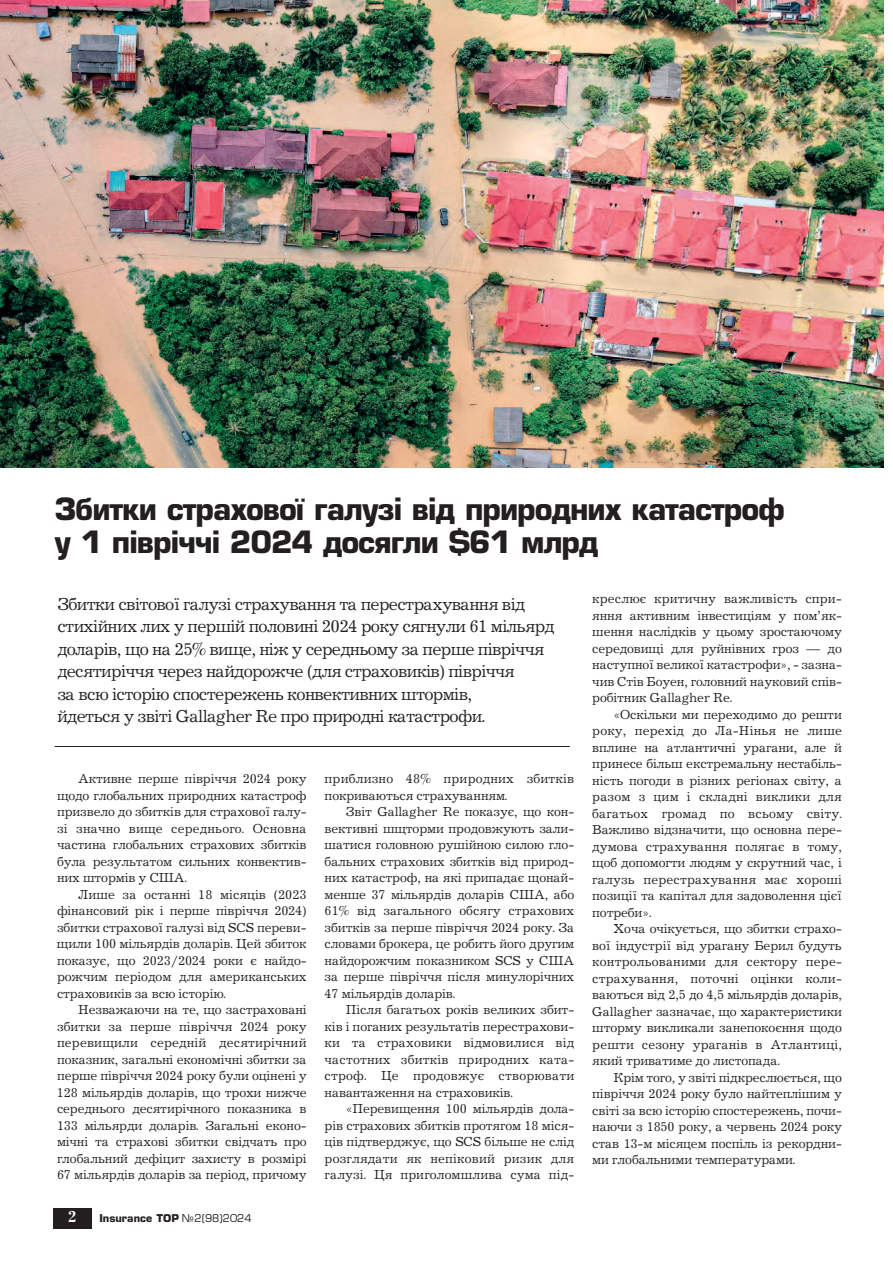
<style>
.page{position:relative;width:893px;height:1263px;background:#fff}
.page>*{position:absolute;margin:0;border:0;box-sizing:border-box;transform-origin:0 0}
.t1{font:700 30px/33px "Europe";letter-spacing:-.035em;color:#231f20}
.t2{font:18px/22.5px "Journal C";letter-spacing:-.035em;color:#231f20}
.t3{font:700 16.5px "Journal C";color:#fff}
.t4{font:13.5px/16.5px "Journal C";letter-spacing:-.01em;color:#231f20;text-align:justify}
.t5{font:13.5px/16.5px "Journal C";letter-spacing:.01em;color:#231f20}
.t6{font:700 10.5px "Europe";color:#231f20}
.s1{font-weight:400}
</style>
<div class="page">
<img style="left:0;top:0;width:883px;height:468px">
<div style="left:53px;top:1208px;width:38px;height:21px;background:#231f20"></div>
<hr style="left:55px;top:746px;width:515px;height:1px;background:#231f20">
<h1 class="t1" style="left:54px;top:496px;width:732px">Збитки страхової галузі від природних катастроф у 1 півріччі 2024 досягли $61 млрд</h1>
<p class="t2" style="left:57px;top:592px;width:499px">Збитки світової галузі страхування та перестрахування від стихійних лих у першій половині 2024 року сягнули 61 мільярд доларів, що на 25% вище, ніж у середньому за перше півріччя десятиріччя через найдорожче (для страховиків) півріччя<br>за всю історію спостережень конвективних штормів,<br>йдеться у звіті Gallagher Re про природні катастрофи.</p>
<p class="t4" style="left:592px;top:590px;width:251px">креслює критичну важливість спри&shy;яння активним інвестиціям у пом’як&shy;шення наслідків у цьому зростаючому середовищі для руйнівних гроз — до наступної великої катастрофи», - зазна&shy;чив Стів Боуен, головний науковий спів&shy;робітник Gallagher Re.</p>
<p class="t4" style="left:592px;top:706px;width:251px;text-indent:21px">«Оскільки ми переходимо до решти року, перехід до Ла-Нінья не лише вплине на атлантичні урагани, але й принесе більш екстремальну нестабіль&shy;ність погоди в різних регіонах світу, а разом з цим і складні виклики для багатьох громад по всьому світу.<br>Важливо відзначити, що основна пере&shy;думова страхування полягає в тому, щоб допомогти людям у скрутний час, і галузь перестрахування має хороші позиції та капітал для задоволення цієї потреби».</p>
<p class="t4" style="left:592px;top:920px;width:251px;text-indent:21px">Хоча очікується, що збитки страхо&shy;вої індустрії від урагану Берил будуть контрольованими для сектору пере&shy;страхування, поточні оцінки коли&shy;ваються від 2,5 до 4,5 мільярдів доларів, Gallagher зазначає, що характеристики шторму викликали занепокоєння щодо решти сезону ураганів в Атлантиці, який триватиме до листопада.</p>
<p class="t4" style="left:592px;top:1069px;width:251px;text-indent:21px">Крім того, у звіті підкреслюється, що півріччя 2024 року було найтеплішим у світі за всю історію спостережень, почи&shy;наючи з 1850 року, а червень 2024 року став 13-м місяцем поспіль із рекордни&shy;ми глобальними температурами.</p>
<p class="t5" style="left:325px;top:770px;width:251px">приблизно 48% природних збитків покриваються страхуванням.</p>
<p class="t4" style="left:325px;top:803px;width:251px;text-indent:21px">Звіт Gallagher Re показує, що кон&shy;вективні шщторми продовжують зали&shy;шатися головною рушійною силою гло&shy;бальних страхових збитків від природ&shy;них катастроф, на які припадає щонай&shy;менше 37 мільярдів доларів США, або 61% від загального обсягу страхових збитків за перше півріччя 2024 року. За словами брокера, це робить його другим найдорожчим показником SCS у США за перше півріччя після минулорічних 47 мільярдів доларів.</p>
<p class="t4" style="left:325px;top:1001px;width:251px;text-indent:21px">Після багатьох років великих збит&shy;ків і поганих результатів перестрахови&shy;ки та страховики відмовилися від частотних збитків природних ката&shy;строф. Це продовжує створювати навантаження на страховиків.</p>
<p class="t4" style="left:325px;top:1100px;width:251px;text-indent:21px">«Перевищення 100 мільярдів дола&shy;рів страхових збитків протягом 18 міся&shy;ців підтверджує, що SCS більше не слід розглядати як непіковий ризик для галузі. Ця приголомшлива сума під-</p>
<p class="t4" style="left:57px;top:770px;width:251px;text-indent:21px">Активне перше півріччя 2024 року щодо глобальних природних катастроф призвело до збитків для страхової галу&shy;зі значно вище середнього. Основна частина глобальних страхових збитків була результатом сильних конвектив&shy;них штормів у США.</p>
<p class="t4" style="left:57px;top:886px;width:251px;text-indent:21px">Лише за останні 18 місяців (2023 фінансовий рік і перше півріччя 2024) збитки страхової галузі від SCS переви&shy;щили 100 мільярдів доларів. Цей збиток показує, що 2023/2024 роки є найдо&shy;рожчим періодом для американських страховиків за всю історію.</p>
<p class="t4" style="left:57px;top:1001px;width:251px;text-indent:21px">Незважаючи на те, що застраховані збитки за перше півріччя 2024 року перевищили середній десятирічний показник, загальні економічні збитки за перше півріччя 2024 року були оцінені у 128 мільярдів доларів, що трохи нижче середнього десятирічного показника в 133 мільярди доларів. Загальні еконо&shy;мічні та страхові збитки свідчать про глобальний дефіцит захисту в розмірі 67 мільярдів доларів за період, причому</p>
<p class="t3" style="left:68px;top:1207px;width:10px">2</p>
<p class="t6" style="left:99px;top:1214px;width:154px">Insurance TOP <span class="s1">№2(98)2024</span></p>
</div>
